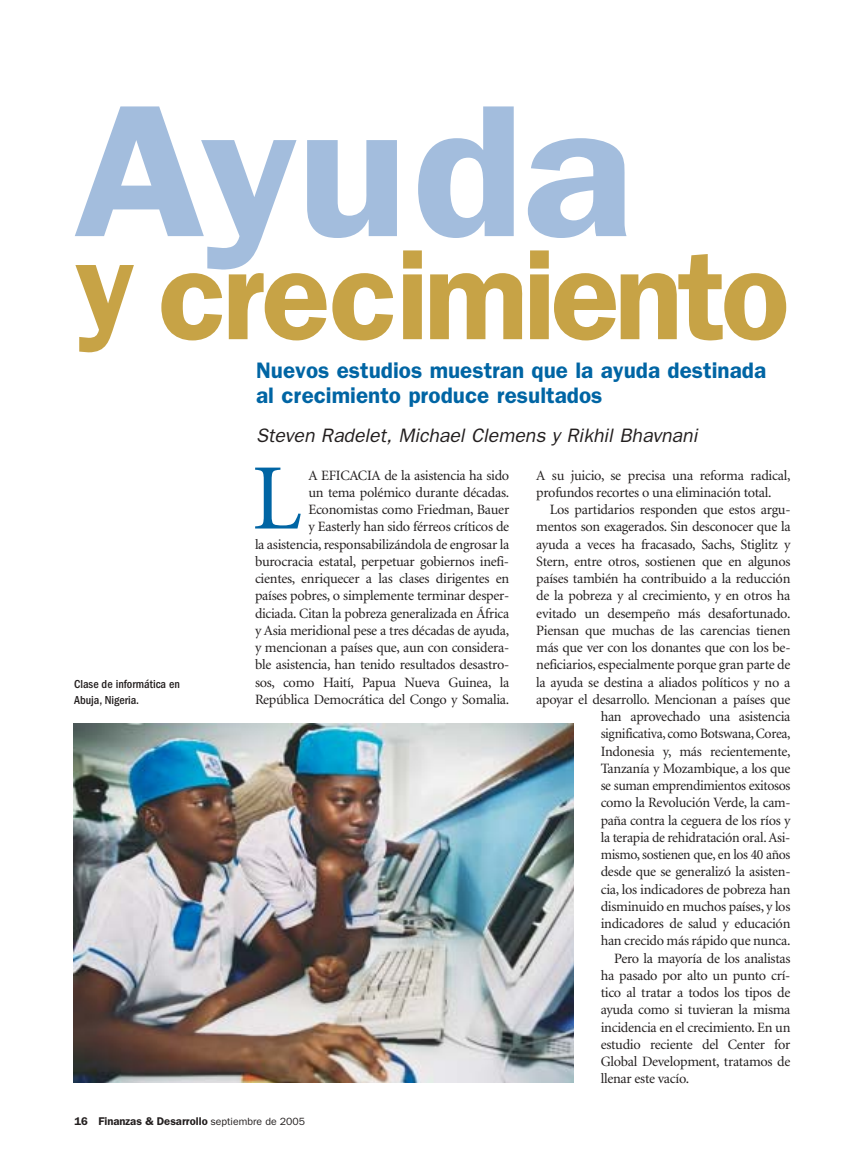
<style>
.page{position:relative;width:864px;height:1161px;background:#fff}
.page>*{position:absolute;margin:0;border:0;box-sizing:border-box;transform-origin:0 0}
.t1{font:600 189px "Franklin Gothic";letter-spacing:-.01em;color:#a3bddd;scale:1.1 1}
.t2{font:600 127.5px "Franklin Gothic";letter-spacing:-.04em;color:#c7a346}
.t3{font:93.75px "Minion";color:#0065a4}
.t4{font:600 22.5px/25.5px "Franklin Gothic";color:#0065a4}
.t5{font:italic 19.5px "Franklin Gothic";color:#231f1f}
.t6{font:14.25px/17.2px "Minion";letter-spacing:-.02em;color:#231f1f;text-align:right}
.t7{font:14.25px "Minion";letter-spacing:-.02em;color:#231f1f;scale:.96 1}
.t8{font:500 condensed 12px/16.5px "Franklin Gothic";color:#231f1f}
.t9{font:600 11.25px "Franklin Gothic";color:#231f1f}
.s1{font-weight:400;font-size:10.5px}
</style>
<div class="page">
<img style="left:74px;top:724px;width:500px;height:359px">
<h1 class="t1" style="left:73px;top:106px;width:511px">Ayuda</h1>
<h2 class="t2" style="left:74px;top:252px;width:717px">y crecimiento</h2>
<h3 class="t4" style="left:256px;top:359px;width:512px">Nuevos estudios muestran que la ayuda destinada al crecimiento produce resultados</h3>
<h3 class="t5" style="left:256px;top:429px;width:443px">Steven Radelet, Michael Clemens y Rikhil Bhavnani</h3>
<p class="t8" style="left:74px;top:677px;width:107px">Clase de informática en<br>Abuja, Nigeria.</p>
<h3 class="t3" style="left:252px;top:462px;width:51px">L</h3>
<p class="t6" style="left:255px;top:468px;width:256px">A EFICACIA de la asistencia ha sido<br>un tema polémico durante décadas.<br>Economistas como Friedman, Bauer<br>y Easterly han sido férreos críticos de<br>la asistencia, responsabilizándola de engrosar la burocracia estatal, perpetuar gobiernos inefi&shy;cientes, enriquecer a las clases dirigentes en países pobres, o simplemente terminar desper&shy;diciada. Citan la pobreza generalizada en África y Asia meridional pese a tres décadas de ayuda, y mencionan a países que, aun con considera&shy;ble asistencia, han tenido resultados desastro&shy;sos, como Haití, Papua Nueva Guinea, la República Democrática del Congo y Somalia.</p>
<p class="t6" style="left:536px;top:468px;width:256px;text-align:left">A su juicio, se precisa una reforma radical, profundos recortes o una eliminación total.</p>
<p class="t6" style="left:550px;top:502px;width:242px">Los partidarios responden que estos argu-</p>
<p class="t6" style="left:536px;top:519px;width:256px">mentos son exagerados. Sin desconocer que la</p>
<p class="t6" style="left:536px;top:537px;width:256px">ayuda a veces ha fracasado, Sachs, Stiglitz y</p>
<p class="t6" style="left:536px;top:554px;width:256px">Stern, entre otros, sostienen que en algunos</p>
<p class="t6" style="left:536px;top:571px;width:256px">países también ha contribuido a la reducción</p>
<p class="t6" style="left:536px;top:588px;width:256px">de la pobreza y al crecimiento, y en otros ha</p>
<p class="t6" style="left:536px;top:606px;width:256px">evitado un desempeño más desafortunado.</p>
<p class="t6" style="left:536px;top:623px;width:256px">Piensan que muchas de las carencias tienen</p>
<p class="t6" style="left:536px;top:640px;width:256px">más que ver con los donantes que con los be-</p>
<p class="t6" style="left:536px;top:657px;width:256px">neficiarios, especialmente porque gran parte de</p>
<p class="t6" style="left:536px;top:675px;width:256px">la ayuda se destina a aliados políticos y no a</p>
<p class="t6" style="left:536px;top:692px;width:256px">apoyar el desarrollo. Mencionan a países que</p>
<p class="t6" style="left:601px;top:709px;width:191px">han aprovechado una asistencia</p>
<p class="t6" style="left:601px;top:726px;width:191px">significativa, como Botswana, Corea,</p>
<p class="t6" style="left:601px;top:744px;width:191px">Indonesia y, más recientemente,</p>
<p class="t6" style="left:601px;top:761px;width:191px">Tanzanía y Mozambique, a los que</p>
<p class="t6" style="left:601px;top:778px;width:191px">se suman emprendimientos exitosos</p>
<p class="t6" style="left:601px;top:795px;width:191px">como la Revolución Verde, la cam-</p>
<p class="t6" style="left:601px;top:813px;width:191px">paña contra la ceguera de los ríos y</p>
<p class="t6" style="left:601px;top:830px;width:191px">la terapia de rehidratación oral. Asi-</p>
<p class="t7" style="left:601px;top:849px;width:199px">mismo, sostienen que, en los 40 años</p>
<p class="t6" style="left:601px;top:864px;width:191px">desde que se generalizó la asisten-</p>
<p class="t6" style="left:601px;top:882px;width:191px">cia, los indicadores de pobreza han</p>
<p class="t6" style="left:601px;top:899px;width:191px">disminuido en muchos países, y los</p>
<p class="t6" style="left:601px;top:916px;width:191px">indicadores de salud y educación</p>
<p class="t6" style="left:601px;top:933px;width:191px">han crecido más rápido que nunca.</p>
<p class="t6" style="left:614px;top:951px;width:178px">Pero la mayoría de los analistas</p>
<p class="t6" style="left:601px;top:968px;width:191px">ha pasado por alto un punto crí-</p>
<p class="t6" style="left:601px;top:985px;width:191px">tico al tratar a todos los tipos de</p>
<p class="t6" style="left:601px;top:1002px;width:191px">ayuda como si tuvieran la misma</p>
<p class="t6" style="left:601px;top:1020px;width:191px">incidencia en el crecimiento. En un</p>
<p class="t6" style="left:601px;top:1037px;width:191px">estudio reciente del Center for</p>
<p class="t6" style="left:601px;top:1054px;width:191px">Global Development, tratamos de</p>
<p class="t6" style="left:601px;top:1071px;width:90px">llenar este vacío.</p>
<p class="t9" style="left:74px;top:1118px;width:232px">16 Finanzas &amp; Desarrollo <span class="s1">septiembre de 2005</span></p>
</div>
